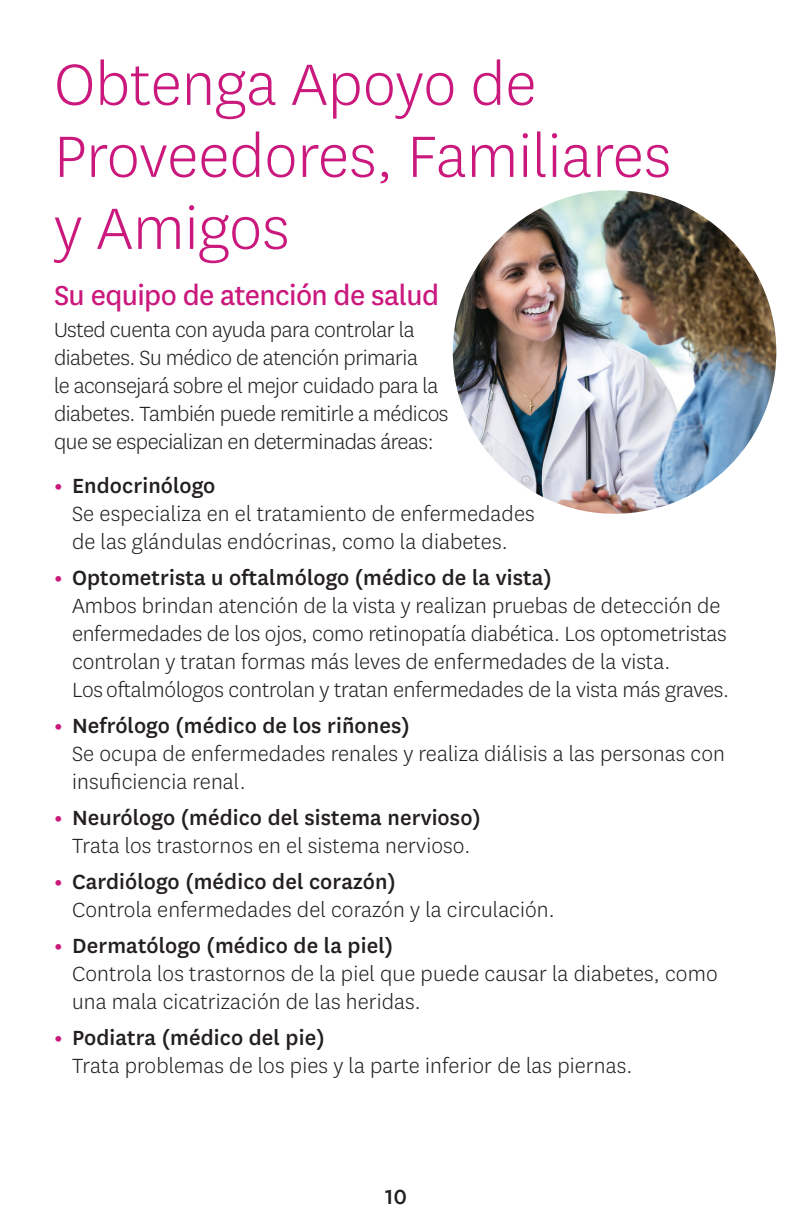
<style>
.page{position:relative;width:792px;height:1224px;background:#fff}
.page>*{position:absolute;margin:0;border:0;box-sizing:border-box;transform-origin:0 0}
.t1{font:300 68px/72px "Centene Sans";color:#ca187d}
.t2{font:32px "Centene Sans";letter-spacing:-.02em;color:#ca187d}
.t3{font:300 24px/28px "Centene Sans";color:#231f20}
.t4{font:300 24px/28px "Centene Sans";letter-spacing:-.02em;color:#231f20}
.t5{font:500 24px "Centene Sans";color:#231f20}
.s1{font-weight:700;color:#ca187d}
.s2{font-weight:500}
</style>
<div class="page">
<img style="left:453px;top:190px;width:323px;height:324px;border-radius:162px">
<h2 class="t1" style="left:54px;top:46px;width:619px">Obtenga Apoyo de<br>Proveedores, Familiares y Amigos</h2>
<h3 class="t2" style="left:54px;top:274px;width:387px">Su equipo de atención de salud</h3>
<p class="t4" style="left:54px;top:315px;width:396px">Usted cuenta con ayuda para controlar la diabetes. Su médico de atención primaria<br>le aconsejará sobre el mejor cuidado para la diabetes. También puede remitirle a médicos que se especializan en determinadas áreas:</p>
<p class="t3" style="left:72px;top:471px;width:464px;text-indent:-18px"><span class="s1">•</span> <span class="s2">Endocrinólogo<br></span>Se especializa en el tratamiento de enfermedades de las glándulas endócrinas, como la diabetes.</p>
<p class="t3" style="left:72px;top:563px;width:659px;text-indent:-18px"><span class="s1">•</span> <span class="s2">Optometrista u oftalmólogo (médico de la vista)<br></span>Ambos brindan atención de la vista y realizan pruebas de detección de enfermedades de los ojos, como retinopatía diabética. Los optometristas controlan y tratan formas más leves de enfermedades de la vista.<br>Los oftalmólogos controlan y tratan enfermedades de la vista más graves.</p>
<p class="t3" style="left:72px;top:711px;width:655px;text-indent:-18px"><span class="s1">•</span> <span class="s2">Nefrólogo (médico de los riñones)<br></span>Se ocupa de enfermedades renales y realiza diálisis a las personas con insuficiencia renal.</p>
<p class="t3" style="left:54px;top:803px;width:428px;text-align:center"><span class="s1">•</span> <span class="s2">Neurólogo (médico del sistema nervioso)<br></span>Trata los trastornos en el sistema nervioso.</p>
<p class="t3" style="left:72px;top:867px;width:484px;text-indent:-18px"><span class="s1">•</span> <span class="s2">Cardiólogo (médico del corazón)<br></span>Controla enfermedades del corazón y la circulación.</p>
<p class="t3" style="left:72px;top:931px;width:647px;text-indent:-18px"><span class="s1">•</span> <span class="s2">Dermatólogo (médico de la piel)<br></span>Controla los trastornos de la piel que puede causar la diabetes, como una mala cicatrización de las heridas.</p>
<p class="t3" style="left:72px;top:1023px;width:562px;text-indent:-18px"><span class="s1">•</span> <span class="s2">Podiatra (médico del pie)<br></span>Trata problemas de los pies y la parte inferior de las piernas.</p>
<p class="t5" style="left:385px;top:1180px;width:23px">10</p>
</div>
